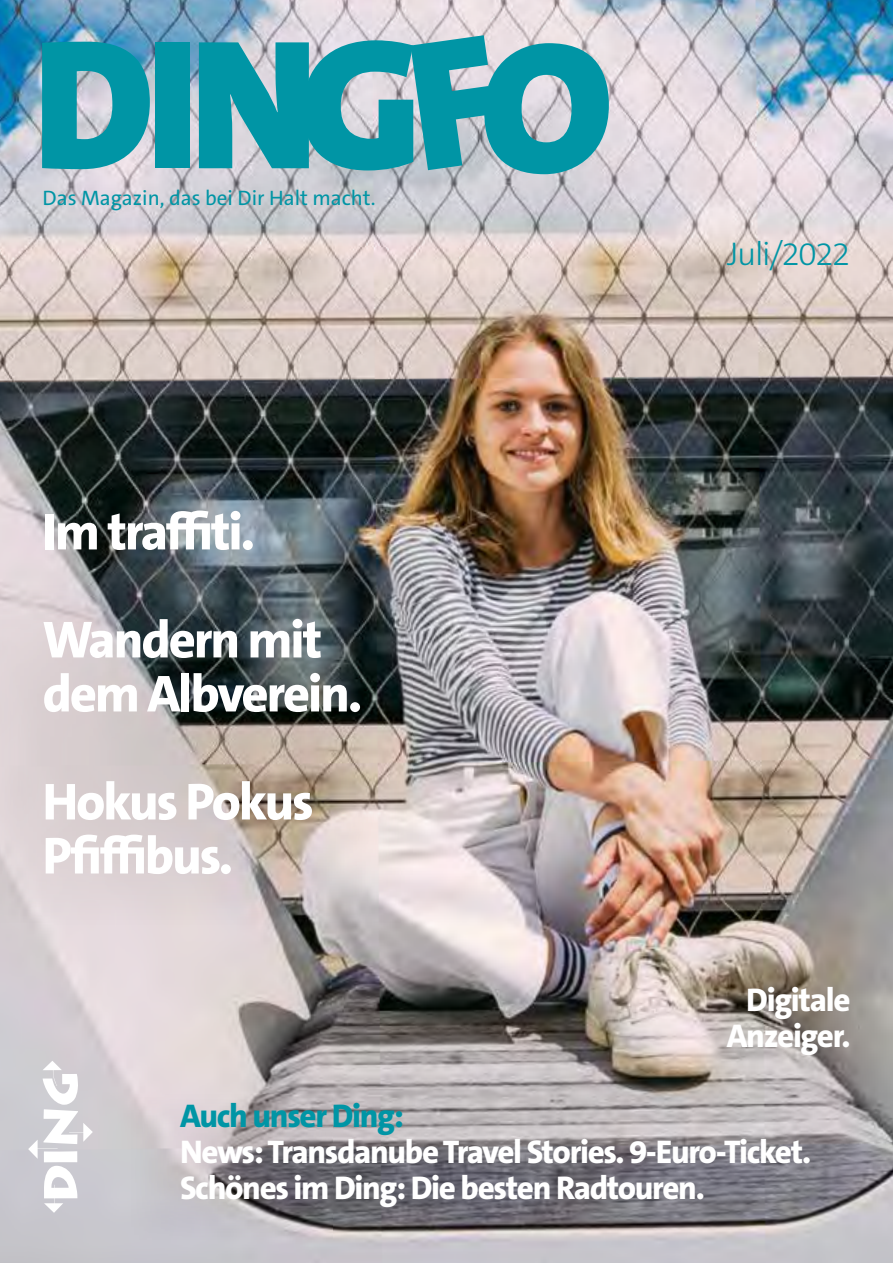
<style>
.page{position:relative;width:893px;height:1263px;background:#fff}
.page>*{position:absolute;margin:0;border:0;box-sizing:border-box;transform-origin:0 0}
.t1{font:900 186.45px "The Sans C5";color:#0095a5}
.t2{font:800 52.5px/108px "The Sans C5";letter-spacing:-.04em;color:#fff}
.t3{font:800 33px/36px "The Sans C5";letter-spacing:-.04em;color:#fff}
.t4{font:800 33px "The Sans C5";letter-spacing:-.04em;color:#0095a5}
.t5{font:300 33px "The Sans C5";letter-spacing:-.04em;color:#0095a5}
.t6{font:21px "The Sans C5";color:#0095a5}
</style>
<div class="page">
<img style="left:0;top:0;width:893px;height:1263px">
<svg style="left:131px;top:1094px;width:201px;height:147px;background:#aca7ab"></svg>
<svg style="left:0;top:583px;width:412px;height:342px;background:#a6a09f"></svg>
<svg style="left:28px;top:1061px;width:65px;height:152px"></svg>
<svg style="left:410px;top:35px;width:91px;height:135px;background:#d1cdd4"></svg>
<h1 class="t1" style="left:33px;top:-14px;width:390px">DING</h1>
<p class="t6" style="left:43px;top:184px;width:335px">Das Magazin, das bei Dir Halt macht.</p>
<h1 class="t1" style="left:480px;top:-11px;width:135px">O</h1>
<h2 class="t2" style="left:43px;top:478px;width:281px">Im traffiti.<br>Wandern mit</h2>
<h2 class="t2" style="left:43px;top:640px;width:321px">dem Albverein.<br>Hokus Pokus</h2>
<h2 class="t2" style="left:43px;top:802px;width:192px">Pfiffibus.</h2>
<p class="t5" style="left:727px;top:233px;width:125px">Juli/2022</p>
<p class="t3" style="left:727px;top:982px;width:125px;text-align:center">Digitale<br>Anzeiger.</p>
<p class="t4" style="left:180px;top:1095px;width:225px">Auch unser Ding:</p>
<p class="t3" style="left:180px;top:1134px;width:633px">News: Transdanube Travel Stories. 9-Euro-Ticket.<br>Schönes im Ding: Die besten Radtouren.</p>
</div>
